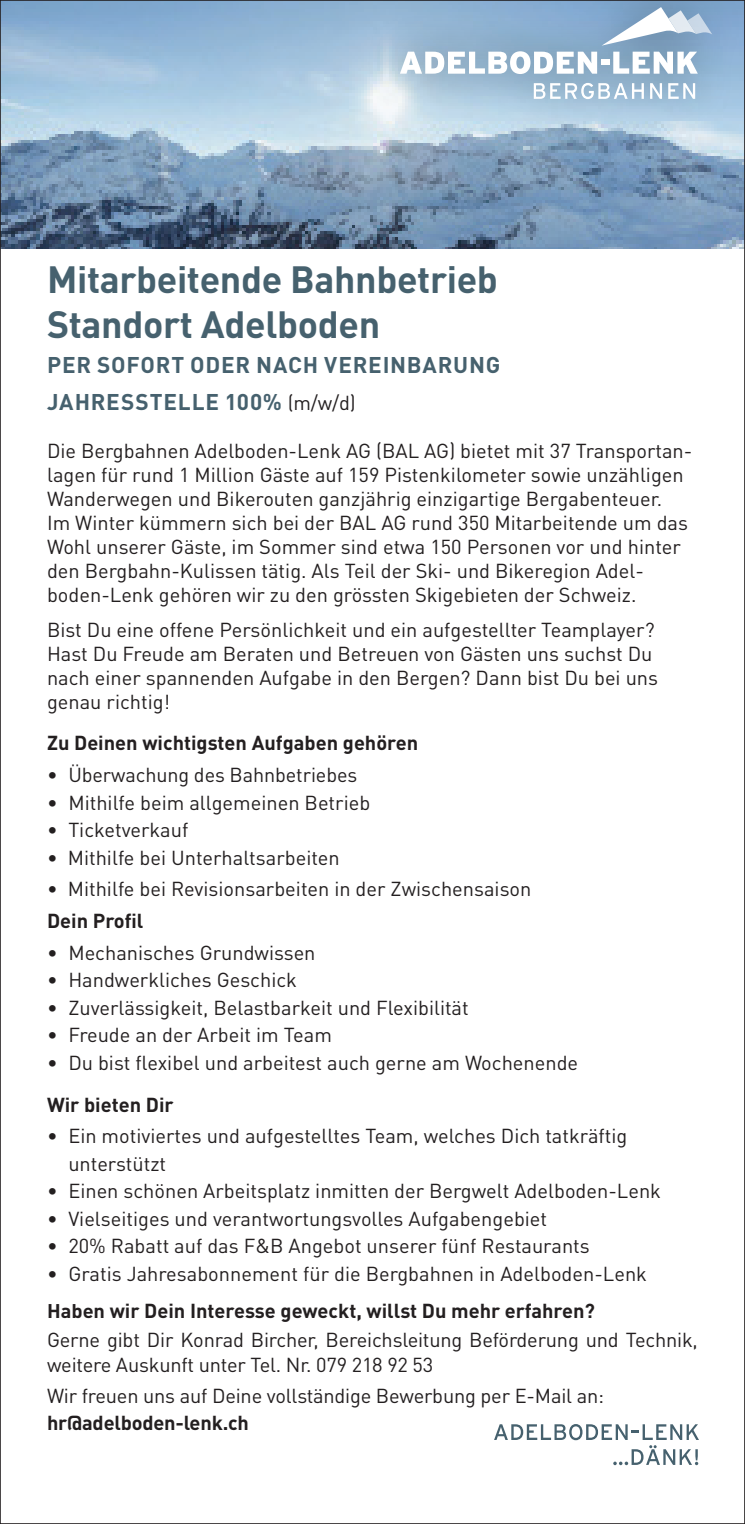
<style>
.page{position:relative;width:745px;height:1524px;background:#fff}
.page>*{position:absolute;margin:0;border:0;box-sizing:border-box;transform-origin:0 0}
.t1{font:700 37.5px/45px "DIN Pro";letter-spacing:-.01em;color:#46616e}
.t2{font:700 22.5px/37px "DIN Pro";letter-spacing:.035em;color:#46616e}
.t3{font:20px/24px "DIN Pro";color:#231f20}
.t4{font:700 20px "DIN Pro";color:#231f20}
.s1{font-weight:400;font-size:20px;color:#231f20}
.s2{font-weight:700;font-size:19.5px}
.s3{font-weight:700}
</style>
<div class="page">
<img style="left:2px;top:2px;width:740px;height:246px">
<div style="left:364px;top:0;width:379px;height:137px;background:#46616e;opacity:.75"></div>
<svg style="left:399px;top:7px;width:313px;height:67px"></svg>
<svg style="left:533px;top:83px;width:110px;height:16px"></svg>
<svg style="left:649px;top:83px;width:12px;height:16px"></svg>
<svg style="left:667px;top:83px;width:27px;height:16px"></svg>
<svg style="left:494px;top:1424px;width:204px;height:41px"></svg>
<h1 class="t1" style="left:47px;top:255px;width:452px">Mitarbeitende Bahnbetrieb<br>Standort Adelboden</h1>
<p class="t2" style="left:47px;top:345px;width:454px">PER SOFORT ODER NACH VEREINBARUNG<br>JAHRESSTELLE 100% <span class="s1">(m/w/d)</span></p>
<p class="t3" style="left:47px;top:438px;width:646px">Die Bergbahnen Adelboden-Lenk AG (BAL AG) bietet mit 37 Transportan&shy;lagen für rund 1 Million Gäste auf 159 Pistenkilometer sowie unzähligen Wanderwegen und Bikerouten ganzjährig einzigartige Bergabenteuer.<br>Im Winter kümmern sich bei der BAL AG rund 350 Mitarbeitende um das Wohl unserer Gäste, im Sommer sind etwa 150 Personen vor und hinter den Bergbahn-Kulissen tätig. Als Teil der Ski- und Bikeregion Adel&shy;boden-Lenk gehören wir zu den grössten Skigebieten der Schweiz.</p>
<p class="t3" style="left:47px;top:617px;width:612px">Bist Du eine offene Persönlichkeit und ein aufgestellter Teamplayer?<br>Hast Du Freude am Beraten und Betreuen von Gästen uns suchst Du nach einer spannenden Aufgabe in den Bergen? Dann bist Du bei uns genau richtig!</p>
<p class="t4" style="left:47px;top:730px;width:372px">Zu Deinen wichtigsten Aufgaben gehören</p>
<p class="t3" style="left:47px;top:762px;width:311px">• Überwachung des Bahnbetriebes</p>
<p class="t3" style="left:47px;top:790px;width:324px">• Mithilfe beim allgemeinen Betrieb</p>
<p class="t3" style="left:47px;top:817px;width:143px">• Ticketverkauf</p>
<p class="t3" style="left:47px;top:845px;width:294px">• Mithilfe bei Unterhaltsarbeiten</p>
<p class="t3" style="left:47px;top:877px;width:485px">• Mithilfe bei Revisionsarbeiten in der Zwischensaison</p>
<p class="t4" style="left:47px;top:907px;width:98px">Dein Profil</p>
<p class="t3" style="left:47px;top:940px;width:270px">• Mechanisches Grundwissen</p>
<p class="t3" style="left:47px;top:968px;width:251px">• Handwerkliches Geschick</p>
<p class="t3" style="left:47px;top:995px;width:423px">• Zuverlässigkeit, Belastbarkeit und Flexibilität</p>
<p class="t3" style="left:47px;top:1023px;width:286px">• Freude an der Arbeit im Team</p>
<p class="t3" style="left:47px;top:1050px;width:532px">• Du bist flexibel und arbeitest auch gerne am Wochenende</p>
<p class="t4" style="left:47px;top:1091px;width:128px">Wir bieten Dir</p>
<p class="t3" style="left:68px;top:1122px;width:560px;line-height:27.5px;text-indent:-21px">• Ein motiviertes und aufgestelltes Team, welches Dich tatkräftig unterstützt</p>
<p class="t3" style="left:47px;top:1179px;width:615px">• Einen schönen Arbeitsplatz inmitten der Bergwelt Adelboden-Lenk</p>
<p class="t3" style="left:47px;top:1206px;width:501px">• Vielseitiges und verantwortungsvolles Aufgabengebiet</p>
<p class="t3" style="left:47px;top:1234px;width:544px">• 20% Rabatt auf das F&amp;B Angebot unserer fünf Restaurants</p>
<p class="t3" style="left:47px;top:1254px;width:601px;line-height:37.5px">• Gratis Jahresabonnement für die Bergbahnen in Adelboden-Lenk<br><span class="s2">Haben</span> <span class="s3">wir Dein Interesse geweckt, willst Du mehr erfahren?</span></p>
<p class="t3" style="left:47px;top:1327px;width:652px">Gerne gibt Dir Konrad Bircher, Bereichsleitung Beförderung und Technik, weitere Auskunft unter Tel. Nr. 079 218 92 53</p>
<p class="t3" style="left:47px;top:1383px;width:558px">Wir freuen uns auf Deine vollständige Bewerbung per E-Mail an:</p>
<p class="t4" style="left:47px;top:1409px;width:203px">hr@adelboden-lenk.ch</p>
</div>
